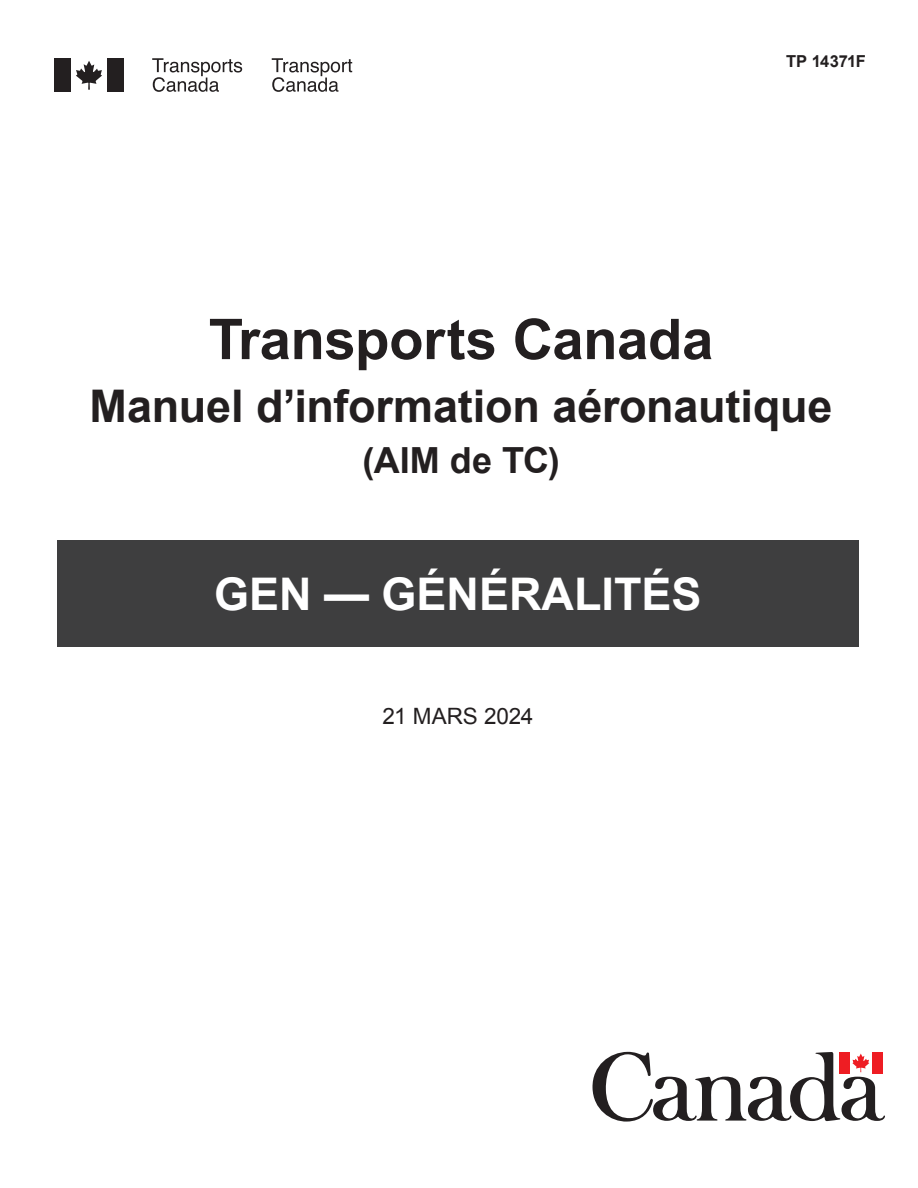
<style>
.page{position:relative;width:918px;height:1188px;background:#fff}
.page>*{position:absolute;margin:0;border:0;box-sizing:border-box;transform-origin:0 0}
.t1{font:700 56.25px "Arial";letter-spacing:-.005em;color:#231f20}
.t2{font:700 45px "Arial";letter-spacing:-.005em;color:#231f20}
.t3{font:700 45px "Arial";color:#fff}
.t4{font:700 36px "Arial";letter-spacing:.005em;color:#231f20}
.t5{font:22.5px "Arial";letter-spacing:-.005em;color:#231f20}
.t6{font:700 16.5px "Arial";letter-spacing:-.025em;color:#231f20}
</style>
<div class="page">
<div style="left:55px;top:58px;width:16px;height:33px;background:#231f20"></div>
<svg style="left:76px;top:61px;width:26px;height:29px"></svg>
<div style="left:107px;top:58px;width:16px;height:33px;background:#231f20"></div>
<svg style="left:272px;top:58px;width:80px;height:34px"></svg>
<svg style="left:152px;top:58px;width:90px;height:34px"></svg>
<svg style="left:592px;top:1052px;width:293px;height:70px"></svg>
<div style="left:839px;top:1052px;width:11px;height:22px;background:#ee1d23"></div>
<div style="left:872px;top:1052px;width:11px;height:22px;background:#ee1d23"></div>
<div style="left:57px;top:541px;width:802px;height:106px;background:#3e3e3f"></div>
<p class="t6" style="left:786px;top:50px;width:81px">TP 14371F</p>
<p class="t1" style="left:209px;top:302px;width:506px">Transports Canada</p>
<p class="t2" style="left:90px;top:376px;width:744px">Manuel d’information aéronautique</p>
<p class="t4" style="left:362px;top:437px;width:199px">(AIM de TC)</p>
<p class="t3" style="left:214px;top:565px;width:489px">GEN — GÉNÉRALITÉS</p>
<p class="t5" style="left:382px;top:701px;width:153px">21 MARS 2024</p>
</div>
